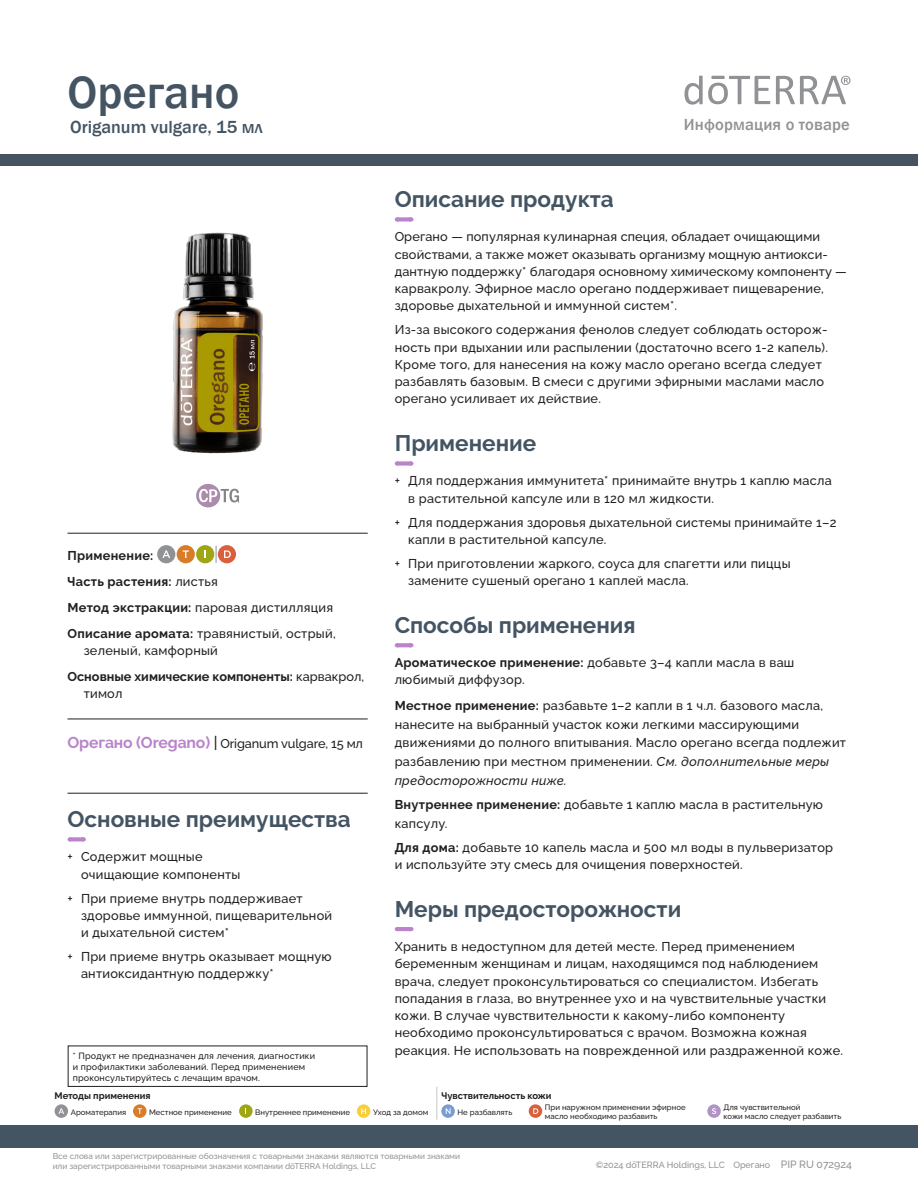
<style>
.page{position:relative;width:918px;height:1188px;background:#fff}
.page>*{position:absolute;margin:0;border:0;box-sizing:border-box;transform-origin:0 0}
.Main_Title{font:500 46.5px "Franklin Gothic";color:#445463}
.Header__Sanctuary_da{font:700 22.5px "Raleway";color:#445463}
.Product_Descriptor_T{font:500 18px "Franklin Gothic";color:#445463}
.t1{font:500 16.5px "Franklin Gothic";letter-spacing:.01em;color:#919295}
.Body{font:12.75px/17.2px "Raleway v 4020 Medium";letter-spacing:.02em;color:#231f20}
.Directions____body{font:12.75px/18.8px "Raleway v 4020 Medium";letter-spacing:.02em;color:#231f20}
.Oil_Attributes_Panel{font:12.75px/17.2px "Raleway v 4020 Medium";letter-spacing:.02em;color:#231f20}
.Oil_Attributes_Panel-2{font:700 12.75px/17.2px "Raleway";color:#231f20}
.Tag_Title_Roman__Top{font:12.75px "Raleway v 4020 Medium";letter-spacing:-.01em;color:#231f20}
.Oil_Attributes_Panel-3{font:700 12.75px "Raleway";letter-spacing:.02em;color:#231f20}
.Oil_Attributes_Top{font:700 12.75px "Raleway";letter-spacing:.02em;color:#231f20}
.t2{font:700 9.45px "Raleway";color:#231f20}
.Body-2{font:9px/10.8px "Raleway v 4020 Medium";letter-spacing:.02em;color:#231f20}
.Footer_Right{font:9px "Raleway v 4020 Medium";color:#919295}
.t3{font:8.25px/9.9px "Raleway v 4020 Medium";color:#919295}
.t4{font:7.8px/9px "Raleway v 4020 Medium";color:#231f20}
.s1{font-family:"Raleway v 4020 Medium";font-weight:400}
.s2{font-family:"Raleway";font-weight:700}
.s3{font-family:"Raleway";font-weight:700;font-size:15.75px;color:#b984ca}
.s4{font-size:15.75px}
.s5{font-style:italic}
.s6{font-size:10.5px}
</style>
<div class="page">
<div style="left:0;top:155px;width:918px;height:11px;background:#445463"></div>
<div style="left:0;top:1125px;width:918px;height:23px;background:#445463"></div>
<svg style="left:776px;top:76px;width:74px;height:28px"></svg>
<svg style="left:684px;top:76px;width:86px;height:29px"></svg>
<svg style="left:436px;top:1087px;width:1px;height:33px"></svg>
<div style="left:55px;top:1104px;width:13px;height:14px;background:#919295;border-radius:50%"></div>
<svg style="left:58px;top:1108px;width:6px;height:6px"></svg>
<div style="left:133px;top:1104px;width:14px;height:14px;background:#d77c29;border-radius:50%"></div>
<svg style="left:138px;top:1108px;width:4px;height:6px"></svg>
<div style="left:239px;top:1104px;width:14px;height:14px;background:#9ea615;border-radius:50%"></div>
<div style="left:357px;top:1104px;width:13px;height:14px;background:#f6cf3c;border-radius:50%"></div>
<svg style="left:361px;top:1108px;width:5px;height:6px"></svg>
<svg style="left:441px;top:1104px;width:14px;height:14px"></svg>
<svg style="left:446px;top:1108px;width:5px;height:6px"></svg>
<div style="left:529px;top:1104px;width:13px;height:14px;background:#d8603c;border-radius:50%"></div>
<svg style="left:533px;top:1108px;width:5px;height:6px"></svg>
<div style="left:707px;top:1104px;width:14px;height:14px;background:#b194c5;border-radius:50%"></div>
<svg style="left:712px;top:1108px;width:4px;height:6px"></svg>
<hr style="left:68px;top:533px;width:300px;height:1px;background:#231f20">
<hr style="left:68px;top:719px;width:300px;height:1px;background:#231f20">
<hr style="left:68px;top:793px;width:300px;height:1px;background:#231f20">
<svg style="left:70px;top:837px;width:14px;height:4px"></svg>
<svg style="left:216px;top:546px;width:1px;height:17px"></svg>
<div style="left:157px;top:545px;width:18px;height:18px;background:#919295;border-radius:50%"></div>
<svg style="left:162px;top:550px;width:8px;height:8px"></svg>
<div style="left:177px;top:545px;width:18px;height:18px;background:#d77c29;border-radius:50%"></div>
<svg style="left:183px;top:550px;width:6px;height:8px"></svg>
<div style="left:196px;top:545px;width:18px;height:18px;background:#9ea615;border-radius:50%"></div>
<div style="left:218px;top:545px;width:18px;height:18px;background:#d8603c;border-radius:50%"></div>
<svg style="left:224px;top:550px;width:7px;height:8px"></svg>
<svg style="left:398px;top:217px;width:6px;height:4px"></svg>
<svg style="left:404px;top:217px;width:7px;height:4px"></svg>
<div style="left:397px;top:461px;width:13px;height:5px;background:#bb83ca"></div>
<svg style="left:404px;top:461px;width:7px;height:5px"></svg>
<svg style="left:398px;top:643px;width:6px;height:4px"></svg>
<svg style="left:404px;top:643px;width:7px;height:4px"></svg>
<hr style="left:397px;top:927px;width:13px;height:4px;background:#bb83ca">
<div style="left:68px;top:1046px;width:299px;height:41px;border:1px solid #231f20"></div>
<img style="left:172px;top:232px;width:91px;height:276px">
<p class="Main_Title" style="left:68px;top:63px;width:173px">Орегано</p>
<p class="Product_Descriptor_T" style="left:70px;top:116px;width:194px">Origanum vulgare, 15 мл</p>
<p class="Oil_Attributes_Top" style="left:68px;top:549px;width:87px">Применение:</p>
<p class="Oil_Attributes_Panel-3" style="left:68px;top:574px;width:152px">Часть растения: <span class="s1">листья</span></p>
<p class="Oil_Attributes_Panel" style="left:68px;top:597px;width:267px"><span class="s2">Метод экстракции:</span> паровая дистилляция</p>
<p class="Oil_Attributes_Panel" style="left:84px;top:623px;width:254px;text-indent:-16px"><span class="s2">Описание аромата:</span> травянистый, острый, зеленый, камфорный</p>
<p class="Oil_Attributes_Panel-2" style="left:84px;top:668px;width:282px;text-indent:-16px">Основные химические компоненты: <span class="s1">карвакрол, тимол</span></p>
<p class="Tag_Title_Roman__Top" style="left:68px;top:734px;width:297px"><span class="s3">Орегано (Oregano)</span> <span class="s4">|</span> Origanum vulgare, 15 мл</p>
<p class="Header__Sanctuary_da" style="left:68px;top:806px;width:285px">Основные преимущества</p>
<p class="Body" style="left:81px;top:847px;width:161px;text-indent:-14px">+ Содержит мощные очищающие компоненты</p>
<p class="Body" style="left:81px;top:888px;width:253px;text-indent:-14px">+ При приеме внутрь поддерживает здоровье иммунной, пищеварительной и дыхательной систем*</p>
<p class="Body" style="left:81px;top:947px;width:252px;text-indent:-14px">+ При приеме внутрь оказывает мощную антиоксидантную поддержку*</p>
<p class="Body-2" style="left:73px;top:1050px;width:244px">* Продукт не предназначен для лечения, диагностики и профилактики заболеваний. Перед применением проконсультируйтесь с лечащим врачом.</p>
<p class="t1" style="left:684px;top:114px;width:167px">Информация о товаре</p>
<p class="Header__Sanctuary_da" style="left:395px;top:186px;width:221px">Описание продукта</p>
<p class="Body" style="left:395px;top:227px;width:454px">Орегано — популярная кулинарная специя, обладает очищающими свойствами, а также может оказывать организму мощную антиокси&shy;дантную поддержку* благодаря основному химическому компоненту — карвакролу. Эфирное масло орегано поддерживает пищеварение, здоровье дыхательной и иммунной систем*.</p>
<p class="Body" style="left:395px;top:320px;width:435px">Из-за высокого содержания фенолов следует соблюдать осторож&shy;ность при вдыхании или распылении (достаточно всего 1-2 капель).<br>Кроме того, для нанесения на кожу масло орегано всегда следует разбавлять базовым. В смеси с другими эфирными маслами масло орегано усиливает их действие.</p>
<p class="Header__Sanctuary_da" style="left:395px;top:430px;width:143px">Применение</p>
<p class="Body" style="left:408px;top:471px;width:425px;text-indent:-14px">+ Для поддержания иммунитета* принимайте внутрь 1 каплю масла в растительной капсуле или в 120 мл жидкости.</p>
<p class="Body" style="left:408px;top:512px;width:430px;text-indent:-14px">+ Для поддержания здоровья дыхательной системы принимайте 1–2 капли в растительной капсуле.</p>
<p class="Body" style="left:408px;top:553px;width:384px;text-indent:-14px">+ При приготовлении жаркого, соуса для спагетти или пиццы замените сушеный орегано 1 каплей масла.</p>
<p class="Header__Sanctuary_da" style="left:395px;top:612px;width:242px">Способы применения</p>
<p class="Directions____body" style="left:395px;top:653px;width:401px;line-height:17.2px"><span class="s2">Ароматическое применение:</span> добавьте 3–4 капли масла в ваш любимый диффузор.</p>
<p class="Directions____body" style="left:395px;top:695px;width:453px"><span class="s2">Местное применение:</span> разбавьте 1–2 капли в 1 ч.л. базового масла, нанесите на выбранный участок кожи легкими массирующими движениями до полного впитывания. Масло орегано всегда подлежит разбавлению при местном применении. <span class="s5">См. дополнительные меры предосторожности ниже.</span></p>
<p class="Directions____body" style="left:395px;top:794px;width:430px"><span class="s2">Внутреннее применение:</span> добавьте 1 каплю масла в растительную капсулу.</p>
<p class="Directions____body" style="left:395px;top:837px;width:440px;line-height:17.2px"><span class="s2">Для дома:</span> добавьте 10 капель масла и 500 мл воды в пульверизатор и используйте эту смесь для очищения поверхностей.</p>
<p class="Header__Sanctuary_da" style="left:395px;top:896px;width:288px">Меры предосторожности</p>
<p class="Body" style="left:395px;top:937px;width:450px">Хранить в недоступном для детей месте. Перед применением беременным женщинам и лицам, находящимся под наблюдением врача, следует проконсультироваться со специалистом. Избегать попадания в глаза, во внутреннее ухо и на чувствительные участки кожи. В случае чувствительности к какому-либо компоненту необходимо проконсультироваться с врачом. Возможна кожная реакция. Не использовать на поврежденной или раздраженной коже.</p>
<p class="t2" style="left:55px;top:1090px;width:97px">Методы применения</p>
<p class="t2" style="left:441px;top:1090px;width:112px">Чувствительность кожи</p>
<p class="t4" style="left:71px;top:1107px;width:57px">Ароматерапия</p>
<p class="t4" style="left:149px;top:1107px;width:84px">Местное применение</p>
<p class="t4" style="left:255px;top:1107px;width:96px">Внутреннее применение</p>
<p class="t4" style="left:373px;top:1107px;width:57px">Уход за домом</p>
<p class="t4" style="left:458px;top:1107px;width:56px">Не разбавлять</p>
<p class="t4" style="left:545px;top:1102px;width:142px">При наружном применении эфирное масло необходимо разбавить</p>
<p class="t4" style="left:724px;top:1102px;width:119px">Для чувствительной<br>кожи масло следует разбавить</p>
<p class="t3" style="left:53px;top:1151px;width:409px">Все слова или зарегистрированные обозначения с товарными знаками являются товарными знаками или зарегистрированными товарными знаками компании dōTERRA Holdings, LLC</p>
<p class="Footer_Right" style="left:596px;top:1158px;width:257px">©2024 dōTERRA Holdings, LLC Орегано <span class="s6">PIP RU 072924</span></p>
</div>
